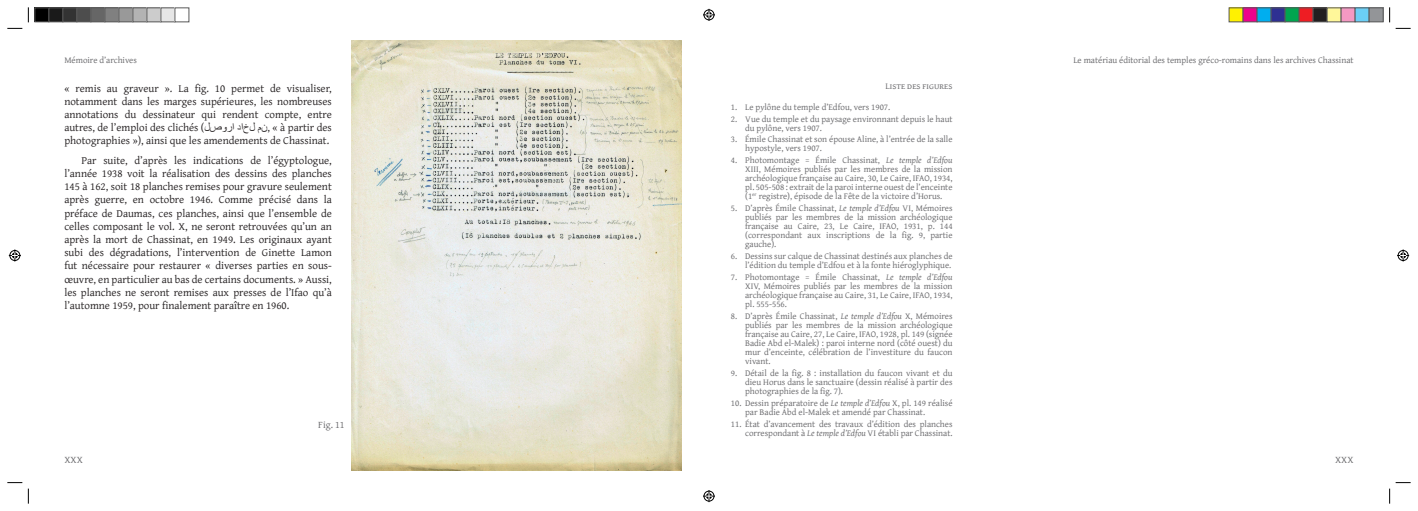
<style>
.page{position:relative;width:1418px;height:511px;background:#fff}
.page>*{position:absolute;margin:0;border:0;box-sizing:border-box;transform-origin:0 0}
.t1{font:11px/13.2px "Gentium Plus";color:#231f20;text-align:justify}
.t2{font:10px "Gentium Plus";color:#67676a}
.t3{font:9px/9px "Gentium Plus";color:#67676a;text-align:justify}
.s1{font-family:"Times New Roman"}
.s2{font-style:italic}
</style>
<div class="page">
<img style="left:351px;top:40px;width:330px;height:430px">
<svg style="left:7px;top:28px;width:15px;height:1px"></svg>
<svg style="left:1395px;top:28px;width:15px;height:1px"></svg>
<svg style="left:7px;top:482px;width:15px;height:1px"></svg>
<svg style="left:28px;top:7px;width:1px;height:15px"></svg>
<svg style="left:28px;top:488px;width:1px;height:15px"></svg>
<svg style="left:1389px;top:7px;width:1px;height:15px"></svg>
<svg style="left:1389px;top:482px;width:21px;height:21px"></svg>
<svg style="left:703px;top:9px;width:12px;height:12px"></svg>
<svg style="left:703px;top:490px;width:12px;height:11px"></svg>
<svg style="left:9px;top:249px;width:12px;height:12px"></svg>
<svg style="left:1397px;top:249px;width:11px;height:12px"></svg>
<div style="left:35px;top:8px;width:14px;height:14px;background:#000"></div>
<div style="left:34px;top:7px;width:15px;height:15px;border:1px solid #595959"></div>
<div style="left:49px;top:8px;width:14px;height:14px;background:#1a1a1a"></div>
<div style="left:48px;top:7px;width:15px;height:15px;border:1px solid #595959"></div>
<div style="left:63px;top:8px;width:14px;height:14px;background:#333"></div>
<div style="left:62px;top:7px;width:15px;height:15px;border:1px solid #595959"></div>
<div style="left:77px;top:8px;width:14px;height:14px;background:#4d4d4d"></div>
<div style="left:76px;top:7px;width:15px;height:15px;border:1px solid #595959"></div>
<div style="left:91px;top:8px;width:14px;height:14px;background:#666"></div>
<div style="left:90px;top:7px;width:15px;height:15px;border:1px solid #595959"></div>
<div style="left:105px;top:8px;width:14px;height:14px;background:#808080"></div>
<div style="left:104px;top:7px;width:15px;height:15px;border:1px solid #595959"></div>
<div style="left:119px;top:8px;width:14px;height:14px;background:#999"></div>
<div style="left:118px;top:7px;width:15px;height:15px;border:1px solid #595959"></div>
<div style="left:133px;top:8px;width:14px;height:14px;background:#b3b3b3"></div>
<div style="left:132px;top:7px;width:15px;height:15px;border:1px solid #595959"></div>
<div style="left:147px;top:8px;width:14px;height:14px;background:#ccc"></div>
<div style="left:146px;top:7px;width:15px;height:15px;border:1px solid #595959"></div>
<div style="left:161px;top:8px;width:14px;height:14px;background:#e6e6e6"></div>
<div style="left:160px;top:7px;width:15px;height:15px;border:1px solid #595959"></div>
<div style="left:174px;top:7px;width:15px;height:15px;border:1px solid #595959"></div>
<div style="left:1228px;top:8px;width:14px;height:14px;background:#fff101"></div>
<div style="left:1228px;top:7px;width:15px;height:15px;border:1px solid #595959"></div>
<div style="left:1242px;top:8px;width:14px;height:14px;background:#ed028c"></div>
<div style="left:1242px;top:7px;width:15px;height:15px;border:1px solid #595959"></div>
<div style="left:1256px;top:8px;width:14px;height:14px;background:#00aeef"></div>
<div style="left:1256px;top:7px;width:15px;height:15px;border:1px solid #595959"></div>
<div style="left:1270px;top:8px;width:14px;height:14px;background:#2e3092"></div>
<div style="left:1270px;top:7px;width:15px;height:15px;border:1px solid #595959"></div>
<div style="left:1284px;top:8px;width:14px;height:14px;background:#00a54f"></div>
<div style="left:1284px;top:7px;width:15px;height:15px;border:1px solid #595959"></div>
<div style="left:1298px;top:8px;width:14px;height:14px;background:#ee1d23"></div>
<div style="left:1298px;top:7px;width:15px;height:15px;border:1px solid #595959"></div>
<div style="left:1312px;top:8px;width:14px;height:14px;background:#231f20"></div>
<div style="left:1312px;top:7px;width:15px;height:15px;border:1px solid #595959"></div>
<div style="left:1326px;top:8px;width:14px;height:14px;background:#fff79a"></div>
<div style="left:1326px;top:7px;width:15px;height:15px;border:1px solid #595959"></div>
<div style="left:1340px;top:8px;width:14px;height:14px;background:#f499c2"></div>
<div style="left:1340px;top:7px;width:15px;height:15px;border:1px solid #595959"></div>
<div style="left:1354px;top:8px;width:14px;height:14px;background:#6bcff6"></div>
<div style="left:1354px;top:7px;width:15px;height:15px;border:1px solid #595959"></div>
<div style="left:1368px;top:8px;width:14px;height:14px;background:#939598"></div>
<div style="left:1368px;top:7px;width:15px;height:15px;border:1px solid #595959"></div>
<p class="t3" style="left:64px;top:54px;width:74px">Mémoire d’archives</p>
<p class="t3" style="left:1073px;top:54px;width:282px">Le matériau éditorial des temples gréco-romains dans les archives Chassinat</p>
<p class="t1" style="left:64px;top:80px;width:269px">« remis au graveur ». La fig. 10 permet de visualiser, notamment dans les marges supérieures, les nombreuses annotations du dessinateur qui rendent compte, entre autres, de l’emploi des clichés ( <span class="s1">صل ارو لخا د نم</span> , » à partir des photographies »), ainsi que les amendements de Chassinat.</p>
<p class="t1" style="left:64px;top:152px;width:269px;text-indent:17px">Par suite, d’après les indications de l’égyptologue, l’année 1938 voit la réalisation des dessins des planches 145 à 162, soit 18 planches remises pour gravure seulement après guerre, en octobre 1946. Comme précisé dans la préface de Daumas, ces planches, ainsi que l’ensemble de celles composant le vol. X, ne seront retrouvées qu’un an après la mort de Chassinat, en 1949. Les originaux ayant subi des dégradations, l’intervention de Ginette Lamon fut nécessaire pour restaurer « diverses parties en sous&shy;œuvre, en particulier au bas de certains documents. » Aussi, les planches ne seront remises aux presses de l’Ifao qu’à l’automne 1959, pour finalement paraître en 1960.</p>
<p class="t2" style="left:318px;top:414px;width:28px">Fig. 11</p>
<p class="t3" style="left:885px;top:81px;width:68px">Liste des figures</p>
<p class="t3" style="left:731px;top:101px;width:161px">1. Le p<span class="s2">y</span>lône du temple d’Edfou, vers 1907.</p>
<p class="t3" style="left:745px;top:113px;width:209px;text-indent:-14px">2. Vue du temple et du paysage environnant depuis le haut du p<span class="s2">y</span>lône, vers 1907.</p>
<p class="t3" style="left:745px;top:134px;width:209px;text-indent:-14px">3. Émile Chassinat et son épouse Aline, à l’entrée de la salle hypostyle, vers 1907.</p>
<p class="t3" style="left:745px;top:155px;width:209px;text-indent:-14px">4. Photomontage = Émile Chassinat, <span class="s2">Le temple d’Edfou </span>XIII, Mémoires publiés par les membres de la mission archéologique française au Caire, 30, Le Caire, IFAO, 1934, pl. 505-508 : extrait de la paroi interne ouest de l’enceinte (1<sup>er</sup> registre), épisode de la Fête de la victoire d’Horus.</p>
<p class="t3" style="left:745px;top:203px;width:209px;text-indent:-14px">5. D’après Émile Chassinat, <span class="s2">Le temple d’Edfou</span> VI, Mémoires publiés par les membres de la mission archéologique française au Caire, 23, Le Caire, IFAO, 1931, p. 144 (correspondant aux inscriptions de la fig. 9, partie gauche).</p>
<p class="t3" style="left:731px;top:251px;width:223px;text-align:right">6. Dessins sur calque de Chassinat destinés aux planches de l’édition du temple d’Edfou et à la fonte hiéroglyphique.</p>
<p class="t3" style="left:745px;top:271px;width:209px;text-indent:-14px">7. Photomontage = Émile Chassinat, <span class="s2">Le temple d’Edfou </span>XIV, Mémoires publiés par les membres de la mission archéologique française au Caire, 31, Le Caire, IFAO, 1934, pl. 555-556.</p>
<p class="t3" style="left:745px;top:310px;width:209px;text-indent:-14px">8. D’après Émile Chassinat, <span class="s2">Le temple d’Edfou</span> X, Mémoires publiés par les membres de la mission archéologique française au Caire, 27, Le Caire, IFAO, 1928, pl. 149 (signée Badie Abd el-Malek) : paroi interne nord (côté ouest) du mur d’enceinte, célébration de l’investiture du faucon vivant.</p>
<p class="t3" style="left:745px;top:367px;width:209px;text-indent:-14px">9. Détail de la fig. 8 : installation du faucon vivant et du dieu Horus dans le sanctuaire (dessin réalisé à partir des photographies de la fig. 7).</p>
<p class="t3" style="left:745px;top:397px;width:209px;text-indent:-14px">10. Dessin préparatoire de <span class="s2">Le temple d’Edfou</span> X, pl. 149 réalisé par Badie Abd el-Malek et amendé par Chassinat.</p>
<p class="t3" style="left:731px;top:418px;width:223px;text-align:right">11. État d’avancement des travaux d’édition des planches correspondant à <span class="s2">Le temple d’Edfou</span> VI établi par Chassinat.</p>
<p class="t2" style="left:64px;top:450px;width:20px">XXX</p>
<p class="t2" style="left:1335px;top:450px;width:20px">XXX</p>
</div>
